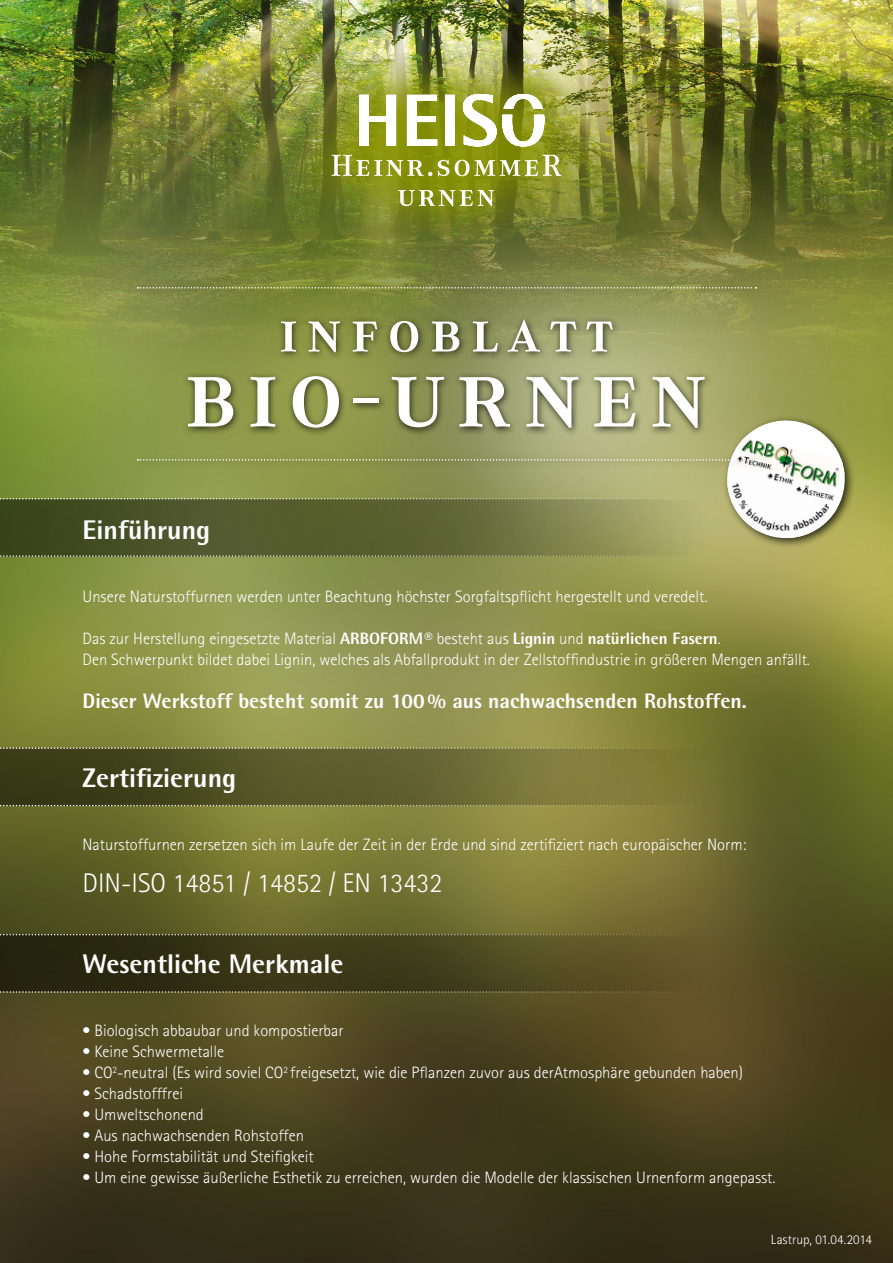
<style>
.page{position:relative;width:893px;height:1263px;background:#fff}
.page>*{position:absolute;margin:0;border:0;box-sizing:border-box;transform-origin:0 0}
.t1{font:600 99px "Corporate ASC";letter-spacing:.1em;color:#fff}
.t2{font:600 60px "Corporate ASC";letter-spacing:.15em;color:#fff}
.t3{font:800 27px "Rotis Semi Sans";color:#fff}
.t4{font:300 27px "Rotis Sans Serif";color:#fff}
.t5{font:800 21px "Rotis Semi Sans";color:#fff}
.t6{font:300 16.5px/21px "Rotis Sans Serif";color:#fff}
.t7{font:300 13.5px "Rotis Sans Serif";letter-spacing:.005em;color:#fff}
.s1{font-family:"Rotis Semi Sans";font-weight:800}
</style>
<div class="page">
<img style="left:0;top:381px;width:893px;height:882px">
<img style="left:0;top:0;width:893px;height:381px">
<svg style="left:0;top:499px;width:893px;height:56px;background:#6a703c"></svg>
<svg style="left:0;top:498px;width:893px;height:1px"></svg>
<svg style="left:0;top:555px;width:893px;height:2px;background:#8c8e5c"></svg>
<svg style="left:0;top:749px;width:893px;height:56px;background:#5f5f2a"></svg>
<svg style="left:0;top:747px;width:893px;height:2px;background:#898a50"></svg>
<svg style="left:0;top:805px;width:893px;height:1px"></svg>
<svg style="left:0;top:935px;width:893px;height:56px;background:#443f1b"></svg>
<svg style="left:0;top:934px;width:893px;height:1px"></svg>
<svg style="left:0;top:991px;width:893px;height:2px;background:#655e3d"></svg>
<div style="left:722px;top:415px;width:134px;height:134px;background:#000;opacity:.75"></div>
<div style="left:727px;top:420px;width:118px;height:118px;background:#fff;border-radius:50%"></div>
<img style="left:727px;top:437px;width:117px;height:101px">
<div style="left:132px;top:282px;width:632px;height:15px;background:#000;opacity:.75"></div>
<svg style="left:138px;top:287px;width:618px;height:2px"></svg>
<div style="left:132px;top:454px;width:632px;height:15px;background:#000;opacity:.75"></div>
<svg style="left:138px;top:459px;width:618px;height:2px"></svg>
<div style="left:183px;top:315px;width:530px;height:122px;background:#000;opacity:.75"></div>
<img style="left:287px;top:48px;width:318px;height:205px">
<svg style="left:359px;top:94px;width:185px;height:52px"></svg>
<svg style="left:332px;top:155px;width:229px;height:51px;background:#959d39"></svg>
<h2 class="t2" style="left:279px;top:298px;width:335px">infoblatt</h2>
<h1 class="t1" style="left:185px;top:339px;width:524px">bio-urnen</h1>
<h3 class="t3" style="left:83px;top:512px;width:129px">Einführung</h3>
<p class="t6" style="left:83px;top:585px;width:626px">Unsere Naturstoffurnen werden unter Beachtung höchster Sorgfaltspflicht hergestellt und veredelt.</p>
<p class="t6" style="left:83px;top:627px;width:729px">Das zur Herstellung eingesetzte Material <span class="s1">ARBOFORM®</span> besteht aus <span class="s1">Lignin</span> und <span class="s1">natürlichen Fasern</span>.<br>Den Schwerpunkt bildet dabei Lignin, welches als Abfallprodukt in der Zellstoffindustrie in größeren Mengen anfällt.</p>
<p class="t5" style="left:83px;top:687px;width:666px">Dieser Werkstoff besteht somit zu 100% aus nachwachsenden Rohstoffen.</p>
<h3 class="t3" style="left:83px;top:760px;width:155px">Zertifizierung</h3>
<p class="t6" style="left:83px;top:833px;width:665px">Naturstoffurnen zersetzen sich im Laufe der Zeit in der Erde und sind zertifiziert nach europäischer Norm:</p>
<h3 class="t4" style="left:83px;top:867px;width:361px">DIN-ISO 14851 / 14852 / EN 13432</h3>
<h3 class="t3" style="left:83px;top:947px;width:262px">Wesentliche Merkmale</h3>
<p class="t6" style="left:83px;top:1020px;width:263px">• Biologisch abbaubar und kompostierbar</p>
<p class="t6" style="left:83px;top:1041px;width:143px">• Keine Schwermetalle</p>
<p class="t6" style="left:83px;top:1062px;width:662px">• CO<sup>2</sup>-neutral (Es wird soviel CO<sup>2</sup> freigesetzt, wie die Pflanzen zuvor aus derAtmosphäre gebunden haben)</p>
<p class="t6" style="left:83px;top:1083px;width:102px">• Schadstofffrei</p>
<p class="t6" style="left:83px;top:1104px;width:123px">• Umweltschonend</p>
<p class="t6" style="left:83px;top:1125px;width:223px">• Aus nachwachsenden Rohstoffen</p>
<p class="t6" style="left:83px;top:1146px;width:232px">• Hohe Formstabilität und Steifigkeit</p>
<p class="t6" style="left:83px;top:1167px;width:694px">• Um eine gewisse äußerliche Esthetik zu erreichen, wurden die Modelle der klassischen Urnenform angepasst.</p>
<p class="t7" style="left:771px;top:1231px;width:102px">Lastrup, 01.04.2014</p>
</div>
